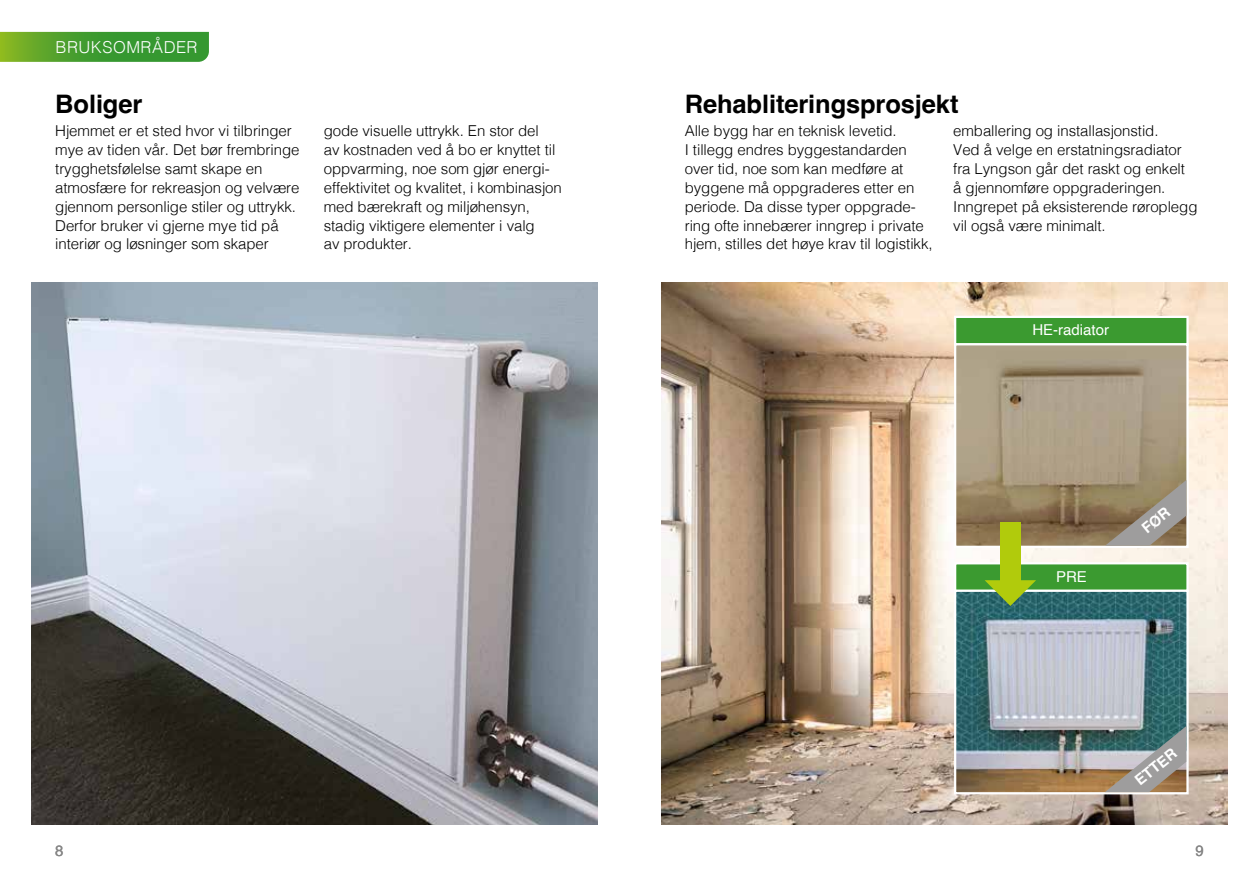
<style>
.page{position:relative;width:1259px;height:893px;background:#fff}
.page>*{position:absolute;margin:0;border:0;box-sizing:border-box;transform-origin:0 0}
.t1{font:700 25.5px "Helvetica";letter-spacing:-.005em;color:#000}
.t2{font:300 16.5px "Helvetica";letter-spacing:.03em;color:#fff}
.t3{font:300 15px/18.9px "Helvetica";letter-spacing:-.005em;color:#000}
.t4{font:15px "Helvetica";color:#fff}
.t5{font:700 15px "Helvetica";color:#fff}
.t6{font:15px "Helvetica";color:#878787}
</style>
<div class="page">
<img style="left:32px;top:283px;width:565px;height:542px">
<svg style="left:0;top:32px;width:209px;height:30px;background:#4a9f2e"></svg>
<img style="left:661px;top:283px;width:566px;height:542px">
<div style="left:954px;top:316px;width:234px;height:30px;background:#3b9a30;border:2px solid #fff"></div>
<img style="left:957px;top:346px;width:228px;height:199px">
<div style="left:954px;top:343px;width:234px;height:205px;border:2px solid #fff"></div>
<div style="left:954px;top:562px;width:234px;height:30px;background:#3b9a30;border:2px solid #fff"></div>
<img style="left:957px;top:593px;width:228px;height:198px">
<div style="left:954px;top:590px;width:234px;height:204px;border:2px solid #fff"></div>
<svg style="left:1105px;top:726px;width:81px;height:66px;background:#868d86"></svg>
<div style="left:1000px;top:523px;width:20px;height:62px;background:#b1cb0c"></div>
<svg style="left:984px;top:580px;width:52px;height:26px"></svg>
<svg style="left:1105px;top:480px;width:81px;height:66px;background:#958874"></svg>
<p class="t2" style="left:56px;top:33px;width:144px">BRUKSOMRÅDER</p>
<h1 class="t1" style="left:55px;top:88px;width:89px">Boliger</h1>
<p class="t3" style="left:55px;top:120px;width:246px">Hjemmet er et sted hvor vi tilbringer mye av tiden vår. Det bør frembringe trygghetsfølelse samt skape en atmosfære for rekreasjon og velvære gjennom personlige stiler og uttrykk.<br>Derfor bruker vi gjerne mye tid på interiør og løsninger som skaper</p>
<p class="t3" style="left:324px;top:120px;width:240px">gode visuelle uttrykk. En stor del<br>av kostnaden ved å bo er knyttet til oppvarming, noe som gjør energi&shy;effektivitet og kvalitet, i kombinasjon med bærekraft og miljøhensyn, stadig viktigere elementer i valg<br>av produkter.</p>
<p class="t6" style="left:55px;top:839px;width:10px">8</p>
<h1 class="t1" style="left:685px;top:88px;width:275px">Rehabliteringsprosjekt</h1>
<p class="t3" style="left:685px;top:120px;width:249px">Alle bygg har en teknisk levetid.<br>I tillegg endres byggestandarden over tid, noe som kan medføre at byggene må oppgraderes etter en periode. Da disse typer oppgrade&shy;ring ofte innebærer inngrep i private hjem, stilles det høye krav til logistikk,</p>
<p class="t3" style="left:953px;top:120px;width:246px">emballering og installasjonstid.<br>Ved å velge en erstatningsradiator fra Lyngson går det raskt og enkelt<br>å gjennomføre oppgraderingen.<br>Inngrepet på eksisterende røroplegg vil også være minimalt.</p>
<p class="t4" style="left:1032px;top:318px;width:78px">HE-radiator</p>
<p class="t4" style="left:1056px;top:565px;width:32px">PRE</p>
<p class="t5" style="left:1131px;top:775px;width:51px;rotate:-39deg">ETTER</p>
<p class="t6" style="left:1195px;top:839px;width:10px">9</p>
</div>
